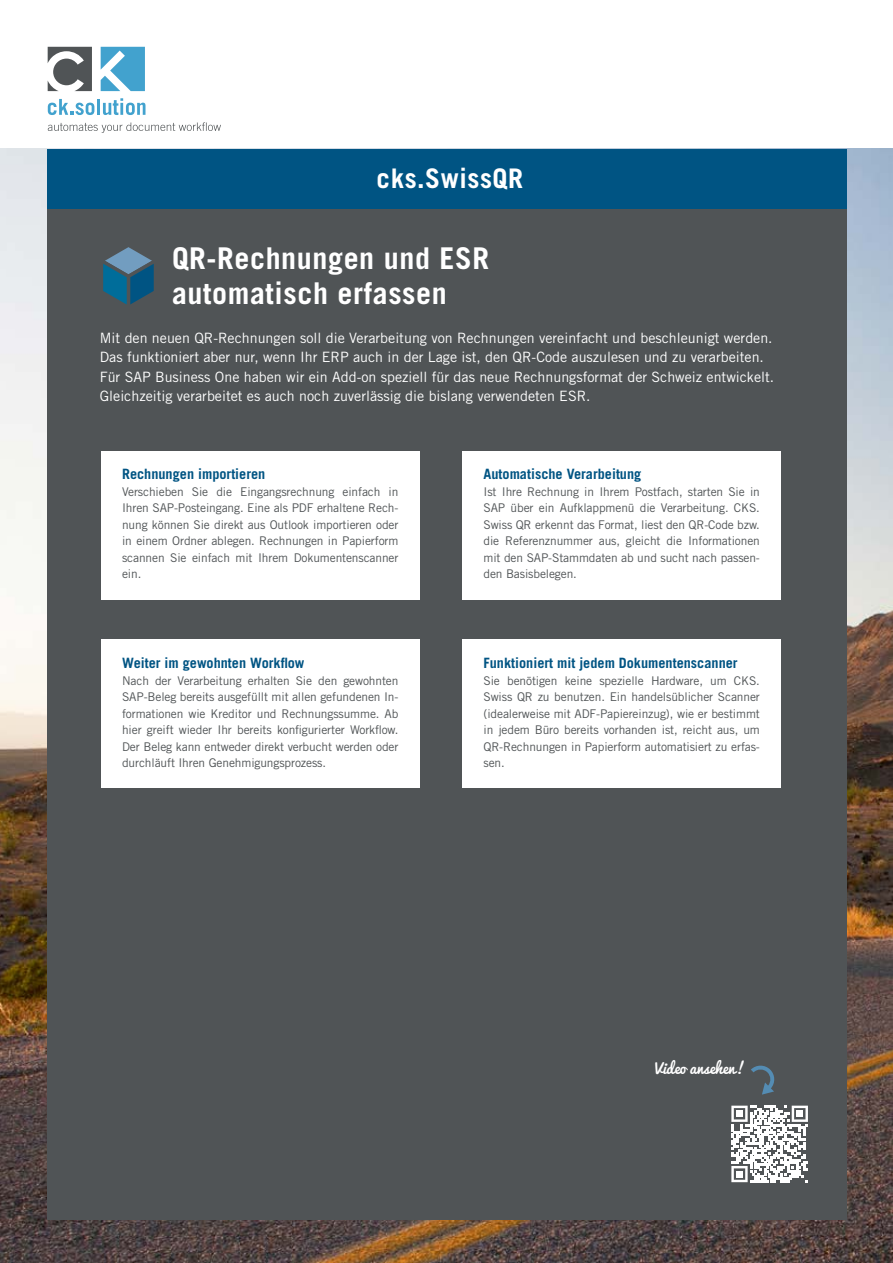
<style>
.page{position:relative;width:893px;height:1263px;background:#fff}
.page>*{position:absolute;margin:0;border:0;box-sizing:border-box;transform-origin:0 0}
.t1{font:700 30px/34.5px "Trade Gothic LT Pro";letter-spacing:.02em;color:#fff}
.t2{font:700 27px "Trade Gothic LT Pro";letter-spacing:.02em;color:#fff}
.t3{font:15px "Pacifico";letter-spacing:-.01em;color:#fff}
.t4{font:14.25px/19.5px "Trade Gothic LT Pro";color:#fff}
.t5{font:700 14.25px "Trade Gothic LT Pro";color:#005483}
.t6{font:12px/16.5px "Trade Gothic LT Pro";letter-spacing:-.01em;color:#505456;text-align:justify}
</style>
<div class="page">
<img style="left:0;top:149px;width:893px;height:1114px">
<div style="left:47px;top:149px;width:799px;height:1070px;background:#505456"></div>
<div style="left:47px;top:149px;width:799px;height:59px;background:#005483"></div>
<div style="left:101px;top:451px;width:319px;height:148px;background:#fff"></div>
<div style="left:101px;top:639px;width:319px;height:149px;background:#fff"></div>
<div style="left:462px;top:451px;width:319px;height:149px;background:#fff"></div>
<div style="left:462px;top:639px;width:319px;height:149px;background:#fff"></div>
<svg style="left:103px;top:247px;width:51px;height:58px"></svg>
<svg style="left:48px;top:122px;width:173px;height:11px"></svg>
<svg style="left:48px;top:99px;width:46px;height:16px"></svg>
<hr style="left:97px;top:99px;width:3px;height:16px;background:#42a2ce">
<svg style="left:103px;top:98px;width:42px;height:17px"></svg>
<svg style="left:48px;top:47px;width:44px;height:44px"></svg>
<svg style="left:101px;top:47px;width:44px;height:44px"></svg>
<svg style="left:731px;top:1106px;width:77px;height:76px"></svg>
<div style="left:736px;top:1110px;width:7px;height:7px;background:#fff"></div>
<div style="left:796px;top:1110px;width:7px;height:7px;background:#fff"></div>
<div style="left:736px;top:1170px;width:7px;height:7px;background:#fff"></div>
<svg style="left:751px;top:1065px;width:24px;height:30px"></svg>
<h2 class="t2" style="left:377px;top:162px;width:148px">cks.SwissQR</h2>
<h1 class="t1" style="left:172px;top:241px;width:319px">QR-Rechnungen und ESR automatisch erfassen</h1>
<p class="t4" style="left:100px;top:328px;width:676px">Mit den neuen QR-Rechnungen soll die Verarbeitung von Rechnungen vereinfacht und beschleunigt werden.<br>Das funktioniert aber nur, wenn Ihr ERP auch in der Lage ist, den QR-Code auszulesen und zu verarbeiten.<br>Für SAP Business One haben wir ein Add-on speziell für das neue Rechnungsformat der Schweiz entwickelt.<br>Gleichzeitig verarbeitet es auch noch zuverlässig die bislang verwendeten ESR.</p>
<p class="t5" style="left:122px;top:465px;width:145px">Rechnungen importieren</p>
<p class="t6" style="left:122px;top:483px;width:278px">Verschieben Sie die Eingangsrechnung einfach in Ihren SAP-Posteingang. Eine als PDF erhaltene Rech&shy;nung können Sie direkt aus Outlook importieren oder in einem Ordner ablegen. Rechnungen in Papierform scannen Sie einfach mit Ihrem Dokumentenscanner ein.</p>
<p class="t5" style="left:122px;top:654px;width:184px">Weiter im gewohnten Workflow</p>
<p class="t6" style="left:122px;top:672px;width:278px">Nach der Verarbeitung erhalten Sie den gewohnten SAP-Beleg bereits ausgefüllt mit allen gefundenen In&shy;formationen wie Kreditor und Rechnungssumme. Ab hier greift wieder Ihr bereits konfigurierter Workflow.<br>Der Beleg kann entweder direkt verbucht werden oder durchläuft Ihren Genehmigungsprozess.</p>
<p class="t5" style="left:483px;top:465px;width:159px">Automatische Verarbeitung</p>
<p class="t6" style="left:483px;top:483px;width:278px">Ist Ihre Rechnung in Ihrem Postfach, starten Sie in SAP über ein Aufklappmenü die Verarbeitung. CKS.<br>Swiss QR erkennt das Format, liest den QR-Code bzw. die Referenznummer aus, gleicht die Informationen mit den SAP-Stammdaten ab und sucht nach passen&shy;den Basisbelegen.</p>
<p class="t5" style="left:483px;top:654px;width:256px">Funktioniert mit jedem Dokumentenscanner</p>
<p class="t6" style="left:483px;top:672px;width:278px">Sie benötigen keine spezielle Hardware, um CKS.<br>Swiss QR zu benutzen. Ein handelsüblicher Scanner (idealerweise mit ADF-Papiereinzug), wie er bestimmt in jedem Büro bereits vorhanden ist, reicht aus, um QR-Rechnungen in Papierform automatisiert zu erfas&shy;sen.</p>
<p class="t3" style="left:655px;top:1060px;width:92px">Video ansehen!</p>
</div>
